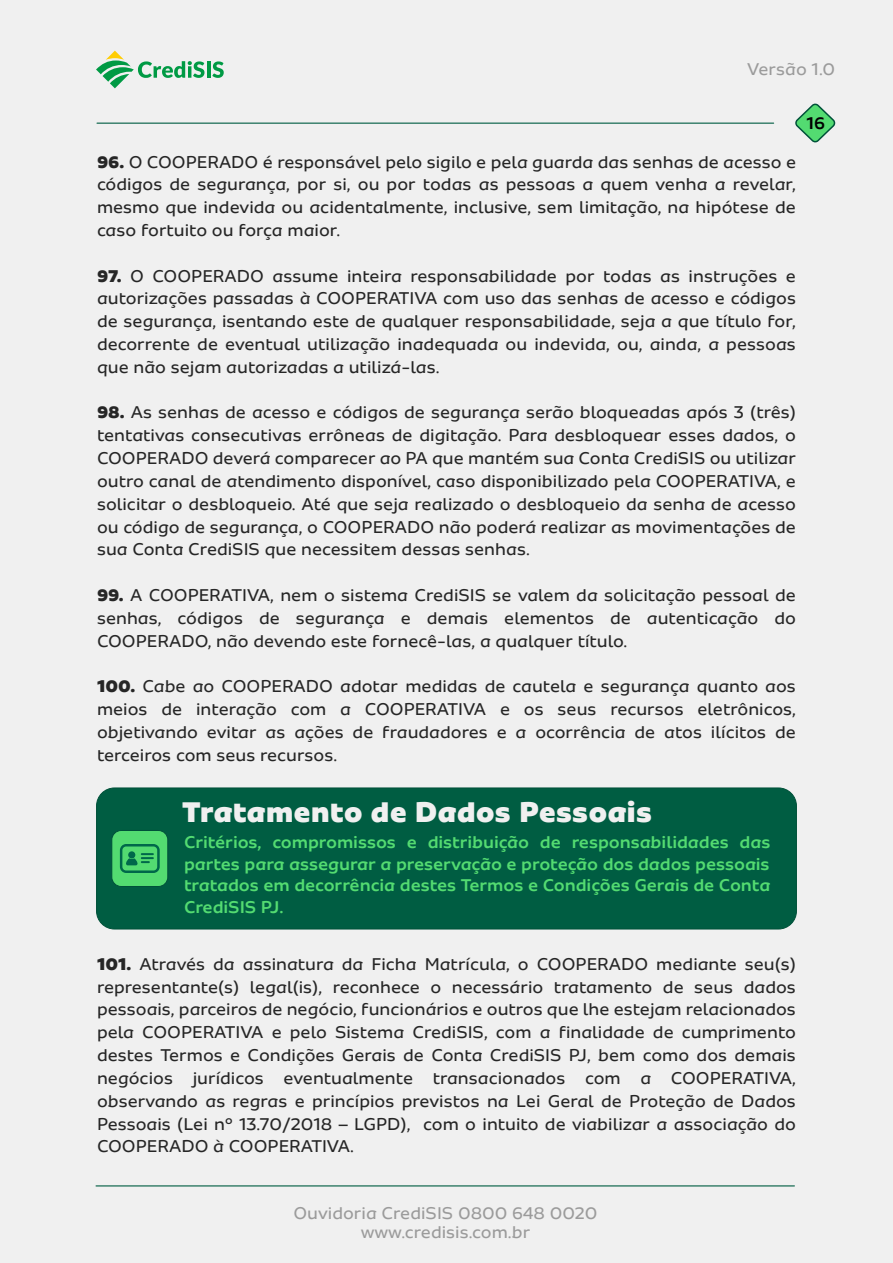
<style>
.page{position:relative;width:893px;height:1263px;background:#f0f0f0}
.page>*{position:absolute;margin:0;border:0;box-sizing:border-box;transform-origin:0 0}
.t1{font:900 30px "Sua";color:#f0f0f0}
.t2{font:18px/22.8px "Sua";color:#262626;text-align:justify}
.t3{font:500 18px/21.6px "Sua";letter-spacing:-.005em;color:#53db71;text-align:justify}
.t4{font:18px/19.5px "Sua";color:#9b9b9b;text-align:center}
.t5{font:500 18px "Sua";color:#000}
.s1{font-weight:900}
</style>
<div class="page">
<svg style="left:795px;top:103px;width:41px;height:40px"></svg>
<hr style="left:97px;top:123px;width:677px;height:1px;background:#005d42">
<hr style="left:96px;top:1185px;width:698px;height:1px;background:#005d42">
<hr style="left:207px;top:62px;width:3px;height:16px;background:#009a44">
<svg style="left:212px;top:61px;width:12px;height:17px"></svg>
<svg style="left:96px;top:51px;width:108px;height:37px"></svg>
<div style="left:97px;top:788px;width:699px;height:141px;background:#005d42;border-radius:18px"></div>
<div style="left:96px;top:788px;width:701px;height:141px;border:1px solid #005139;border-radius:18px"></div>
<div style="left:112px;top:830px;width:56px;height:56px;background:#53db71;border-radius:9px"></div>
<div style="left:112px;top:830px;width:56px;height:57px;border:1px solid #005139;border-radius:9px"></div>
<svg style="left:120px;top:844px;width:40px;height:29px"></svg>
<p class="t4" style="left:747px;top:59px;width:89px">Versão 1.0</p>
<p class="t2" style="left:97px;top:150px;width:701px"><span class="s1">96.</span> O COOPERADO é responsável pelo sigilo e pela guarda das senhas de acesso e códigos de segurança, por si, ou por todas as pessoas a quem venha a revelar, mesmo que indevida ou acidentalmente, inclusive, sem limitação, na hipótese de caso fortuito ou força maior.</p>
<p class="t2" style="left:97px;top:264px;width:700px"><span class="s1">97.</span> O COOPERADO assume inteira responsabilidade por todas as instruções e autorizações passadas à COOPERATIVA com uso das senhas de acesso e códigos de segurança, isentando este de qualquer responsabilidade, seja a que título for, decorrente de eventual utilização inadequada ou indevida, ou, ainda, a pessoas que não sejam autorizadas a utilizá-las.</p>
<p class="t2" style="left:97px;top:401px;width:701px"><span class="s1">98.</span> As senhas de acesso e códigos de segurança serão bloqueadas após 3 (três) tentativas consecutivas errôneas de digitação. Para desbloquear esses dados, o COOPERADO deverá comparecer ao PA que mantém sua Conta CrediSIS ou utilizar outro canal de atendimento disponível, caso disponibilizado pela COOPERATIVA, e solicitar o desbloqueio. Até que seja realizado o desbloqueio da senha de acesso ou código de segurança, o COOPERADO não poderá realizar as movimentações de sua Conta CrediSIS que necessitem dessas senhas.</p>
<p class="t2" style="left:97px;top:583px;width:700px"><span class="s1">99.</span> A COOPERATIVA, nem o sistema CrediSIS se valem da solicitação pessoal de senhas, códigos de segurança e demais elementos de autenticação do COOPERADO, não devendo este fornecê-las, a qualquer título.</p>
<p class="t2" style="left:97px;top:675px;width:700px"><span class="s1">100.</span> Cabe ao COOPERADO adotar medidas de cautela e segurança quanto aos meios de interação com a COOPERATIVA e os seus recursos eletrônicos, objetivando evitar as ações de fraudadores e a ocorrência de atos ilícitos de terceiros com seus recursos.</p>
<p class="t5" style="left:806px;top:112px;width:20px">16</p>
<h1 class="t1" style="left:182px;top:794px;width:472px">Tratamento de Dados Pessoais</h1>
<p class="t3" style="left:184px;top:831px;width:588px">Critérios, compromissos e distribuição de responsabilidades das partes para assegurar a preservação e proteção dos dados pessoais tratados em decorrência destes Termos e Condições Gerais de Conta CrediSIS PJ.</p>
<p class="t2" style="left:97px;top:952px;width:701px"><span class="s1">101.</span> Através da assinatura da Ficha Matrícula, o COOPERADO mediante seu(s) representante(s) legal(is), reconhece o necessário tratamento de seus dados pessoais, parceiros de negócio, funcionários e outros que lhe estejam relacionados pela COOPERATIVA e pelo Sistema CrediSIS, com a finalidade de cumprimento destes Termos e Condições Gerais de Conta CrediSIS PJ, bem como dos demais negócios jurídicos eventualmente transacionados com a COOPERATIVA, observando as regras e princípios previstos na Lei Geral de Proteção de Dados Pessoais (Lei nº 13.70/2018 – LGPD), com o intuito de viabilizar a associação do COOPERADO à COOPERATIVA.</p>
<p class="t4" style="left:293px;top:1203px;width:306px">Ouvidoria CrediSIS 0800 648 0020 www.credisis.com.br</p>
</div>
